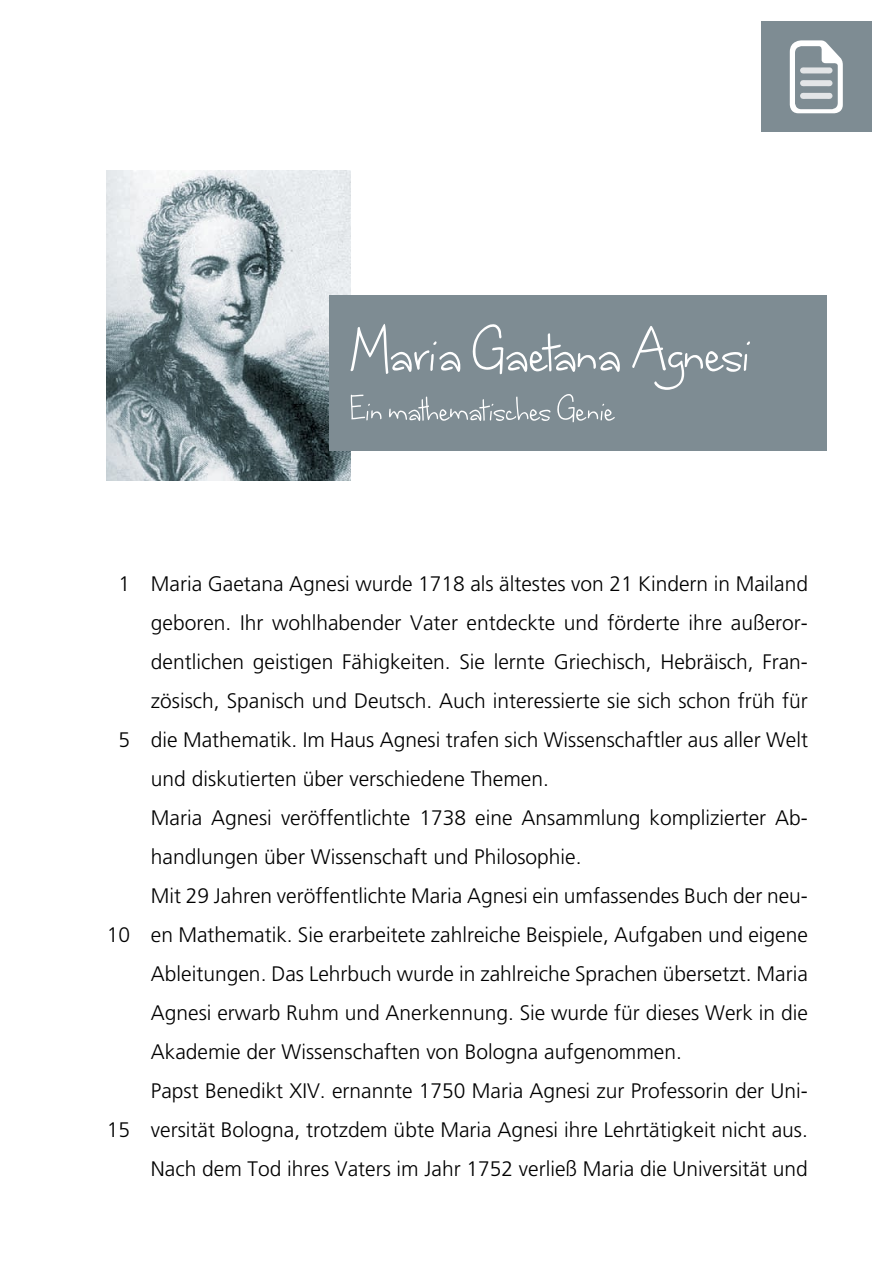
<style>
.page{position:relative;width:893px;height:1263px;background:#fff}
.page>*{position:absolute;margin:0;border:0;box-sizing:border-box;transform-origin:0 0}
.t1{font:90px "wherestarsshinethebrightest";color:#fff}
.t2{font:51px "wherestarsshinethebrightest";color:#fff}
.t3{font:300 21px/39px "Frutiger";color:#000}
</style>
<div class="page">
<img style="left:106px;top:170px;width:245px;height:310px">
<div style="left:330px;top:296px;width:497px;height:155px;background:#7e8c93"></div>
<div style="left:761px;top:21px;width:111px;height:111px;background:#7e8c93"></div>
<svg style="left:790px;top:40px;width:53px;height:73px"></svg>
<h1 class="t1" style="left:351px;top:313px;width:403px">Maria Gaetana Agnesi</h1>
<h2 class="t2" style="left:351px;top:388px;width:267px">Ein mathematisches Genie</h2>
<p class="t3" style="left:118px;top:564px;width:13px">1</p>
<p class="t3" style="left:118px;top:720px;width:13px">5</p>
<p class="t3" style="left:107px;top:915px;width:25px">10</p>
<p class="t3" style="left:107px;top:1110px;width:25px">15</p>
<p class="t3" style="left:151px;top:564px;width:659px">Maria Gaetana Agnesi wurde 1718 als ältestes von 21 Kindern in Mailand geboren. Ihr wohlhabender Vater entdeckte und förderte ihre außeror&shy;dentlichen geistigen Fähigkeiten. Sie lernte Griechisch, Hebräisch, Fran&shy;zösisch, Spanisch und Deutsch. Auch interessierte sie sich schon früh für die Mathematik. Im Haus Agnesi trafen sich Wissenschaftler aus aller Welt und diskutierten über verschiedene Themen.<br>Maria Agnesi veröffentlichte 1738 eine Ansammlung komplizierter Ab&shy;handlungen über Wissenschaft und Philosophie.<br>Mit 29 Jahren veröffentlichte Maria Agnesi ein umfassendes Buch der neu&shy;en Mathematik. Sie erarbeitete zahlreiche Beispiele, Aufgaben und eigene Ableitungen. Das Lehrbuch wurde in zahlreiche Sprachen übersetzt. Maria Agnesi erwarb Ruhm und Anerkennung. Sie wurde für dieses Werk in die Akademie der Wissenschaften von Bologna aufgenommen.<br>Papst Benedikt XIV. ernannte 1750 Maria Agnesi zur Professorin der Uni&shy;versität Bologna, trotzdem übte Maria Agnesi ihre Lehrtätigkeit nicht aus.<br>Nach dem Tod ihres Vaters im Jahr 1752 verließ Maria die Universität und</p>
</div>
